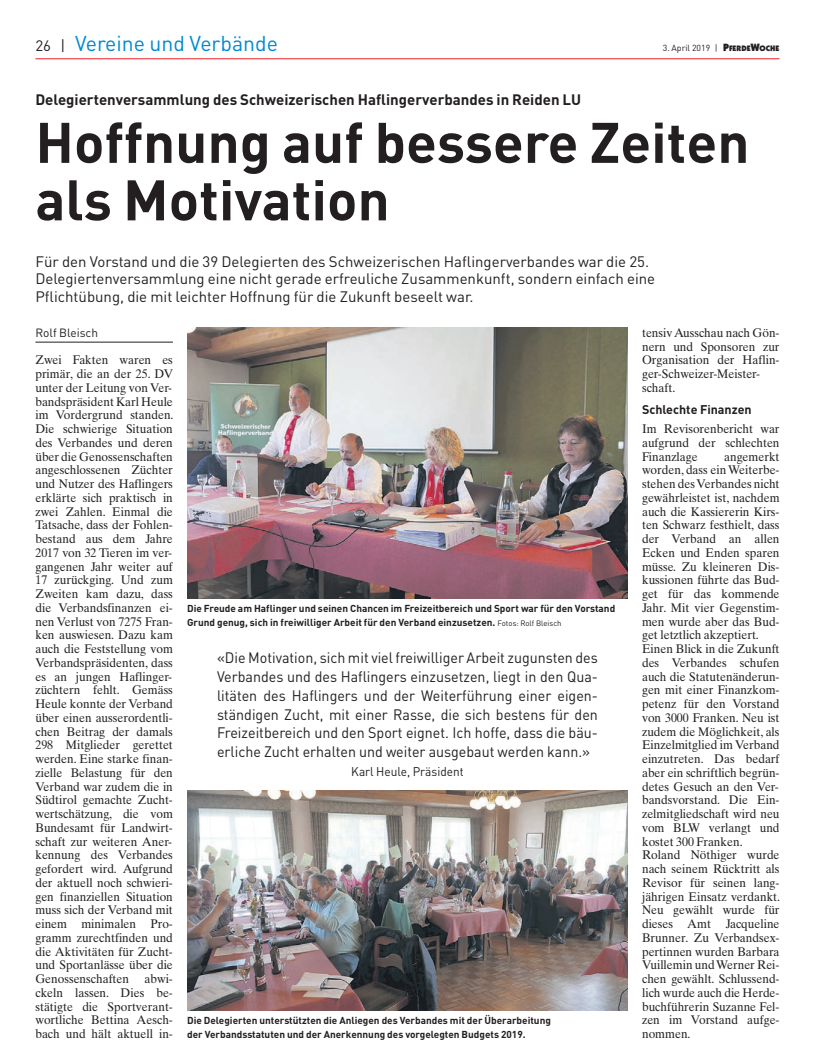
<style>
.page{position:relative;width:815px;height:1063px;background:#fff}
.page>*{position:absolute;margin:0;border:0;box-sizing:border-box;transform-origin:0 0}
.t1{font:700 56.25px/57.5px "DIN";color:#231f20}
.t2{font:21.25px "DIN";color:#0089d0}
.t3{font:15px/18.8px "DIN";color:#231f20;text-align:justify;scale:.95 1}
.t4{font:15px/17.5px "DIN";color:#231f20}
.t5{font:700 15px "DIN";color:#231f20}
.t6{font:12.5px/13.8px "Times Ten";color:#231f20;text-align:justify;scale:.95 1}
.t7{font:12.5px "DIN";color:#231f20;scale:.95 1}
.t8{font:700 12.5px "DIN";color:#231f20}
.t9{font:11.88px "DIN";color:#231f20}
.t10{font:700 10px/13.8px "DIN";color:#231f20}
.t11{font:8.75px "DIN";color:#231f20}
.s1{font-size:15px;color:#231f20}
.s2{font-family:"Itc Kabel";font-weight:900;font-size:10.62px}
.s3{font-family:"Itc Kabel";font-weight:900;font-size:8px}
.s4{font-weight:400;font-size:7.75px}
</style>
<div class="page">
<hr style="left:35px;top:58px;width:745px;height:1px;background:#ee1d23">
<hr style="left:35px;top:342px;width:138px;height:1px;background:#231f20">
<img style="left:187px;top:328px;width:441px;height:270px">
<img style="left:187px;top:791px;width:441px;height:220px">
<h2 class="t2" style="left:35px;top:36px;width:244px"><span class="s1">26 |</span> Vereine und Verbände</h2>
<p class="t11" style="left:663px;top:45px;width:118px">3. April 2019 | <span class="s2">P</span><span class="s3">FERDE</span><span class="s2">W</span><span class="s3">OCHE</span></p>
<p class="t5" style="left:35px;top:95px;width:547px">Delegiertenversammlung des Schweizerischen Haflingerverbandes in Reiden LU</p>
<h1 class="t1" style="left:35px;top:120px;width:716px">Hoffnung auf bessere Zeiten als Motivation</h1>
<p class="t4" style="left:35px;top:254px;width:621px">Für den Vorstand und die 39 Delegierten des Schweizerischen Haflingerverbandes war die 25.<br>Delegiertenversammlung eine nicht gerade erfreuliche Zusammenkunft, sondern einfach eine<br>Pflichtübung, die mit leichter Hoffnung für die Zukunft beseelt war.</p>
<p class="t9" style="left:35px;top:328px;width:64px">Rolf Bleisch</p>
<p class="t6" style="left:35px;top:353px;width:147px">Zwei Fakten waren es primär, die an der 25. DV unter der Leitung von Ver&shy;bandspräsident Karl Heu le im Vordergrund standen.<br>Die schwierige Situation des Verbandes und deren über die Genossenschaften angeschlossenen Züchter und Nutzer des Haflingers erklärte sich praktisch in zwei Zahlen. Einmal die Tatsache, dass der Fohlen&shy;bestand aus dem Jahre 2017 von 32 Tieren im ver&shy;gangenen Jahr weiter auf 17 zurückging. Und zum Zweiten kam dazu, dass die Verbandsfinanzen ei&shy;nen Verlust von 7275 Fran&shy;ken auswiesen. Dazu kam auch die Feststellung vom Verbands präsidenten, dass es an jungen Haflinger&shy;züchtern fehlt. Gemäss Heule konnte der Verband über einen ausserordentli&shy;chen Beitrag der damals 298 Mitglieder gerettet werden. Eine starke finan&shy;zielle Belastung für den Verband war zudem die in Südtirol gemachte Zucht&shy;wertschätzung, die vom Bundesamt für Landwirt&shy;schaft zur weiteren Aner&shy;kennung des Verbandes gefordert wird. Aufgrund der aktuell noch schwieri&shy;gen finanziellen Situation muss sich der Verband mit einem minimalen Pro&shy;gramm zurechtfinden und die Aktivitäten für Zucht&shy;und Sportanlässe über die Genossenschaften abwi - ckeln lassen. Dies be&shy;stätigte die Sportverant&shy;wortliche Bettina Aesch&shy;bach und hält aktuell in-</p>
<p class="t10" style="left:187px;top:602px;width:430px">Die Freude am Haflinger und seinen Chancen im Freizeitbereich und Sport war für den Vorstand<br>Grund genug, sich in freiwilliger Arbeit für den Verband einzusetzen. <span class="s4">Fotos: Rolf Bleisch</span></p>
<p class="t3" style="left:217px;top:650px;width:402px">«Die Motivation, sich mit viel freiwilliger Arbeit zugunsten des Verbandes und des Haflingers einzusetzen, liegt in den Qua&shy;litäten des Haflingers und der Weiterführung einer eigen&shy;ständigen Zucht, mit einer Rasse, die sich bestens für den Freizeitbereich und den Sport eignet. Ich hoffe, dass die bäu&shy;erliche Zucht erhalten und weiter ausgebaut werden kann.»</p>
<p class="t7" style="left:351px;top:767px;width:120px">Karl Heule, Präsident</p>
<p class="t10" style="left:187px;top:1015px;width:365px">Die Delegierten unterstützten die Anliegen des Verbandes mit der Überarbeitung der Verbandsstatuten und der Anerkennung des vorgelegten Budgets 2019.</p>
<p class="t6" style="left:642px;top:326px;width:146px;text-align:left">tensiv Ausschau nach Gön&shy;nern und Sponsoren zur<br>Organisation der Haflin&shy;ger-Schweizer-Meister&shy;schaft.</p>
<p class="t8" style="left:642px;top:405px;width:111px">Schlechte Finanzen</p>
<p class="t6" style="left:642px;top:422px;width:146px">Im Revisorenbericht war aufgrund der schlechten Finanzlage</p>
<p class="t6" style="left:642px;top:449px;width:147px;text-align:left;text-indent:82px">angemerkt worden, dass ein Weiterbe&shy;stehen des Verbandes nicht gewährleistet ist, nachdem auch die Kassiererin Kirs - ten Schwarz festhielt, dass der Verband an allen<br>Eck en und Enden sparen müsse. Zu kleineren Dis&shy;kussionen führte das Bud&shy;get für das kommende<br>Jahr. Mit vier Gegenstim&shy;men wurde aber das Bud&shy;get letztlich akzeptiert.<br>Einen Blick in die Zukunft des Verbandes schufen auch die Statutenänderun&shy;gen mit einer Finanzkom&shy;petenz für den Vorstand von 3000 Franken. Neu ist zudem die Möglichkeit, als<br>Einzelmitglied im Verband einzutreten. Das bedarf aber ein schriftlich begrün&shy;detes Gesuch an den Ver&shy;bandsvorstand. Die Ein&shy;zelmitgliedschaft wird neu vom BLW verlangt und kos tet 300 Franken.<br>Roland Nöthiger wurde nach seinem Rücktritt als<br>Revisor für seinen lang - jährigen Einsatz verdankt.<br>Neu gewählt wurde für dieses Amt Jacqueline<br>Brunner. Zu Verbandsex&shy;pertinnen wurden Barbara<br>Vuillemin und Werner Rei&shy;chen gewählt. Schlussend&shy;lich wurde auch die Herde&shy;buchführerin Suzanne Fel&shy;zen im Vorstand aufge&shy;nommen.</p>
</div>
